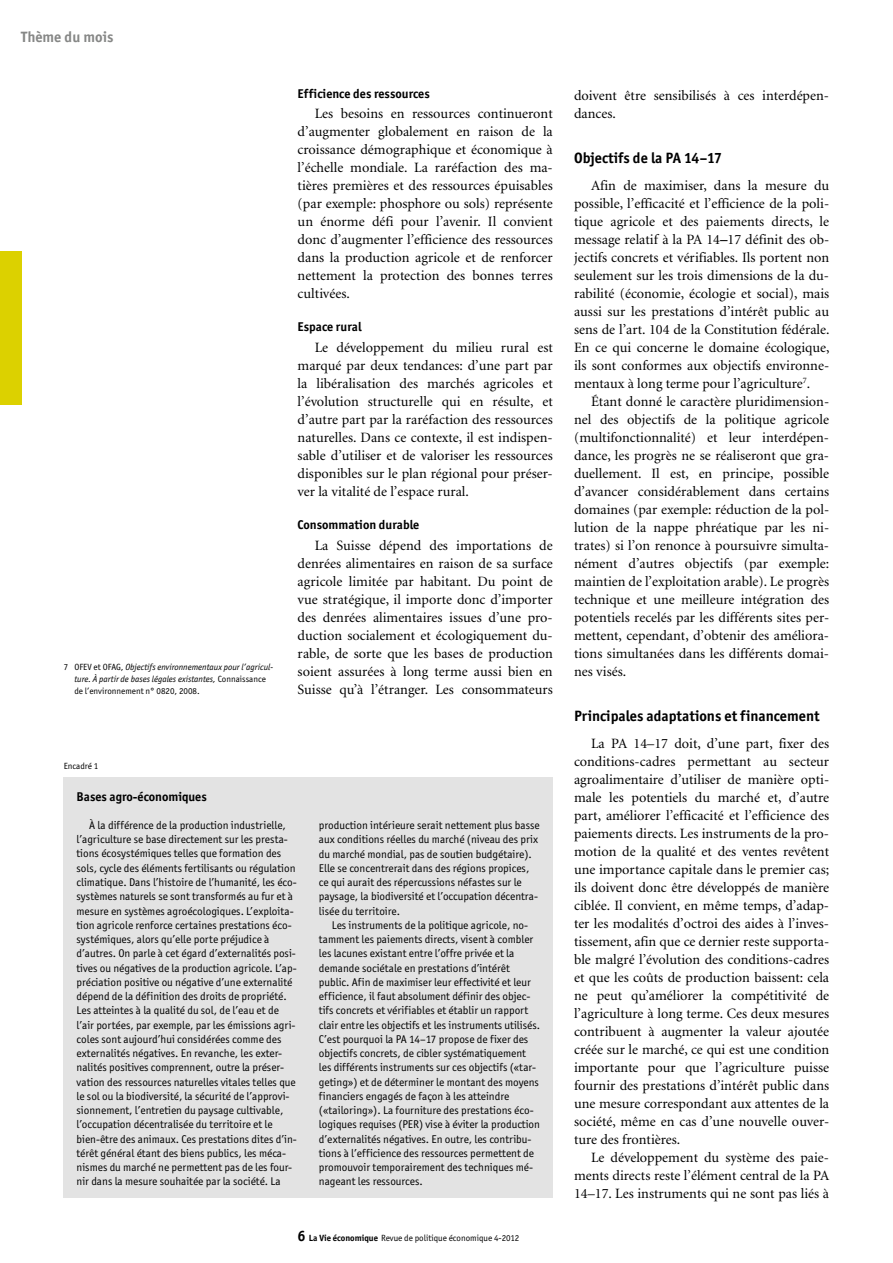
<style>
.page{position:relative;width:893px;height:1263px;background:#fff}
.page>*{position:absolute;margin:0;border:0;box-sizing:border-box;transform-origin:0 0}
.t1{font:700 15px "Officina San ITC";color:#000}
.t2{font:700 15px "Officina San ITC";color:#868786}
.t3{font:14.25px/18px "Minion";color:#000;text-align:justify}
.t4{font:700 12.75px "Officina San ITC";color:#000}
.t5{font:11.25px/14.2px "Officina San ITC";color:#000}
.t6{font:italic 9px/12px "Officina San ITC";color:#000}
.t7{font:9px "Officina San ITC";color:#000}
.s1{font-style:normal}
.s2{font-weight:700;font-size:15px}
.s3{font-weight:700}
</style>
<div class="page">
<div style="left:0;top:252px;width:21px;height:153px;background:#dcd100"></div>
<div style="left:64px;top:777px;width:489px;height:420px;background:#e3e3e3"></div>
<p class="t2" style="left:21px;top:27px;width:94px">Thème du mois</p>
<p class="t6" style="left:74px;top:661px;width:200px;text-indent:-11px"><span class="s1">7 OFEV et OFAG,</span> Objectifs environnementaux pour l’agricul&shy;ture. À partir de bases légales existantes, <span class="s1">Connaissance de l’environnement n° 0820, 2008.</span></p>
<p class="t4" style="left:298px;top:85px;width:134px">Efficience des ressources</p>
<p class="t3" style="left:298px;top:104px;width:257px;text-indent:17px">Les besoins en ressources continueront d’augmenter globalement en raison de la croissance démographique et économique à l’échelle mondiale. La raréfaction des ma&shy;tières premières et des ressources épuisables (par exemple: phosphore ou sols) représente un énorme défi pour l’avenir. Il convient donc d’augmenter l’efficience des ressources dans la production agricole et de renforcer nettement la protection des bonnes terres cultivées.</p>
<p class="t4" style="left:298px;top:318px;width:65px">Espace rural</p>
<p class="t3" style="left:298px;top:338px;width:257px;text-indent:17px">Le développement du milieu rural est marqué par deux tendances: d’une part par la libéralisation des marchés agricoles et l’évolution structurelle qui en résulte, et d’autre part par la raréfaction des ressources naturelles. Dans ce contexte, il est indispen&shy;sable d’utiliser et de valoriser les ressources disponibles sur le plan régional pour préser&shy;ver la vitalité de l’espace rural.</p>
<p class="t4" style="left:298px;top:516px;width:123px">Consommation durable</p>
<p class="t3" style="left:298px;top:536px;width:257px;text-indent:17px">La Suisse dépend des importations de denrées alimentaires en raison de sa surface agricole limitée par habitant. Du point de vue stratégique, il importe donc d’importer des denrées alimentaires issues d’une pro&shy;duction socialement et écologiquement du&shy;rable, de sorte que les bases de production soient assurées à long terme aussi bien en Suisse qu’à l’étranger. Les consommateurs</p>
<p class="t7" style="left:64px;top:760px;width:36px">Encadré 1</p>
<p class="t4" style="left:77px;top:788px;width:132px">Bases agro-économiques</p>
<p class="t5" style="left:77px;top:818px;width:222px;text-indent:13px">À la différence de la production industrielle, l’agriculture se base directement sur les presta&shy;tions écosystémiques telles que formation des sols, cycle des éléments fertilisants ou régulation climatique. Dans l’histoire de l’humanité, les éco&shy;systèmes naturels se sont transformés au fur et à mesure en systèmes agroécologiques. L’exploita&shy;tion agricole renforce certaines prestations éco&shy;systémiques, alors qu’elle porte préjudice à d’autres. On parle à cet égard d’externalités posi&shy;tives ou négatives de la production agricole. L’ap&shy;préciation positive ou négative d’une externalité dépend de la définition des droits de propriété.<br>Les atteintes à la qualité du sol, de l’eau et de l’air portées, par exemple, par les émissions agri&shy;coles sont aujourd’hui considérées comme des externalités négatives. En revanche, les exter&shy;nalités positives comprennent, outre la préser&shy;vation des ressources naturelles vitales telles que le sol ou la biodiversité, la sécurité de l’approvi&shy;sionnement, l’entretien du paysage cultivable, l’occupation décentralisée du territoire et le bien-être des animaux. Ces prestations dites d’in&shy;térêt général étant des biens publics, les méca&shy;nismes du marché ne permettent pas de les four&shy;nir dans la mesure souhaitée par la société. La</p>
<p class="t5" style="left:319px;top:818px;width:222px">production intérieure serait nettement plus basse aux conditions réelles du marché (niveau des prix du marché mondial, pas de soutien budgétaire).<br>Elle se concentrerait dans des régions propices, ce qui aurait des répercussions néfastes sur le paysage, la biodiversité et l’occupation décentra&shy;lisée du territoire.</p>
<p class="t5" style="left:319px;top:918px;width:223px;text-indent:13px">Les instruments de la politique agricole, no&shy;tamment les paiements directs, visent à combler les lacunes existant entre l’offre privée et la demande sociétale en prestations d’intérêt public. Afin de maximiser leur effectivité et leur efficience, il faut absolument définir des objec&shy;tifs concrets et vérifiables et établir un rapport clair entre les objectifs et les instruments utilisés.<br>C’est pourquoi la PA 14–17 propose de fixer des objectifs concrets, de cibler systématiquement les différents instruments sur ces objectifs («tar&shy;geting») et de déterminer le montant des moyens financiers engagés de façon à les atteindre («tailoring»). La fourniture des prestations éco&shy;logiques requises (PER) vise à éviter la production d’externalités négatives. En outre, les contribu&shy;tions à l’efficience des ressources permettent de promouvoir temporairement des techniques mé&shy;nageant les ressources.</p>
<p class="t7" style="left:298px;top:1232px;width:223px"><span class="s2">6</span> <span class="s3">La Vie économique</span> Revue de politique économique 4-2012</p>
<p class="t3" style="left:574px;top:86px;width:257px">doivent être sensibilisés à ces interdépen&shy;dances.</p>
<p class="t1" style="left:574px;top:148px;width:150px">Objectifs de la PA 14–17</p>
<p class="t3" style="left:574px;top:176px;width:257px;text-indent:17px">Afin de maximiser, dans la mesure du possible, l’efficacité et l’efficience de la poli&shy;tique agricole et des paiements directs, le message relatif à la PA 14<span class="s2">–</span>17 définit des ob&shy;jectifs concrets et vérifiables. Ils portent non seulement sur les trois dimensions de la du&shy;rabilité (économie, écologie et social), mais aussi sur les prestations d’intérêt public au sens de l’art. 104 de la Constitution fédérale.<br>En ce qui concerne le domaine écologique, ils sont conformes aux objectifs environne&shy;mentaux à long terme pour l’agriculture<sup>7</sup>.</p>
<p class="t3" style="left:574px;top:392px;width:257px;text-indent:17px">Étant donné le caractère pluridimension&shy;nel des objectifs de la politique agricole (multifonctionnalité) et leur interdépen&shy;dance, les progrès ne se réaliseront que gra&shy;duellement. Il est, en principe, possible d’avancer considérablement dans certains domaines (par exemple: réduction de la pol&shy;lution de la nappe phréatique par les ni&shy;trates) si l’on renonce à poursuivre simulta&shy;nément d’autres objectifs (par exemple: maintien de l’exploitation arable). Le progrès technique et une meilleure intégration des potentiels recelés par les différents sites per&shy;mettent, cependant, d’obtenir des améliora&shy;tions simultanées dans les différents domai&shy;nes visés.</p>
<p class="t1" style="left:574px;top:706px;width:247px">Principales adaptations et financement</p>
<p class="t3" style="left:574px;top:734px;width:257px;text-indent:17px">La PA 14–17 doit, d’une part, fixer des conditions-cadres permettant au secteur agroalimentaire d’utiliser de manière opti&shy;male les potentiels du marché et, d’autre part, améliorer l’efficacité et l’efficience des paiements directs. Les instruments de la pro&shy;motion de la qualité et des ventes revêtent une importance capitale dans le premier cas; ils doivent donc être développés de manière ciblée. Il convient, en même temps, d’adap&shy;ter les modalités d’octroi des aides à l’inves&shy;tissement, afin que ce dernier reste supporta&shy;ble malgré l’évolution des conditions-cadres et que les coûts de production baissent: cela ne peut qu’améliorer la compétitivité de l’agriculture à long terme. Ces deux mesures contribuent à augmenter la valeur ajoutée créée sur le marché, ce qui est une condition importante pour que l’agriculture puisse fournir des prestations d’intérêt public dans une mesure correspondant aux attentes de la société, même en cas d’une nouvelle ouver&shy;ture des frontières.</p>
<p class="t3" style="left:574px;top:1148px;width:257px;text-indent:17px">Le développement du système des paie&shy;ments directs reste l’élément central de la PA 14–17. Les instruments qui ne sont pas liés à</p>
</div>
